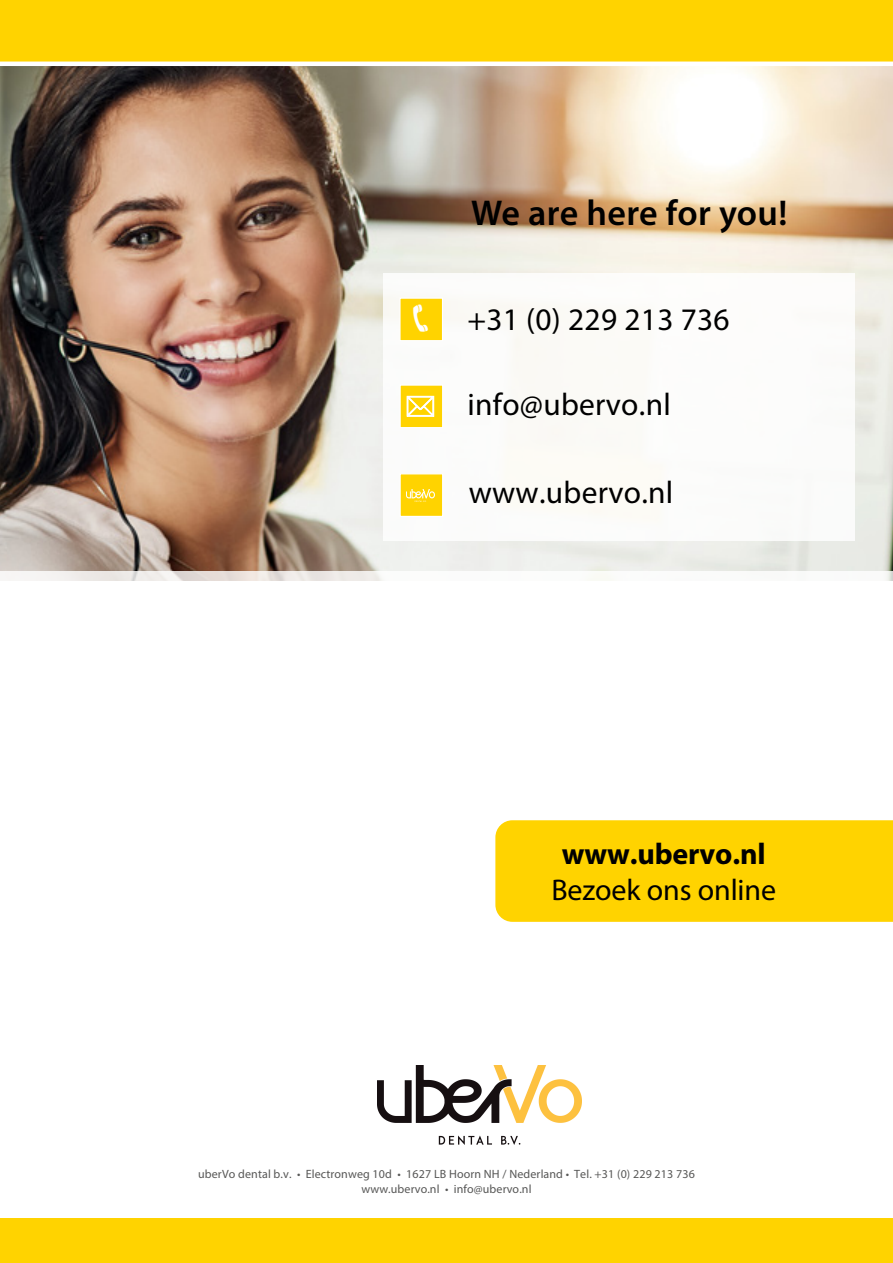
<style>
.page{position:relative;width:893px;height:1263px;background:#fff}
.page>*{position:absolute;margin:0;border:0;box-sizing:border-box;transform-origin:0 0}
.t1{font:600 36px "Myriad Pro";letter-spacing:.005em;color:#000}
.t2{font:31.5px "Myriad Pro";letter-spacing:.01em;color:#000}
.t3{font:30px "Myriad Pro";letter-spacing:-.005em;color:#000}
.t4{font:700 30px "Myriad Pro";letter-spacing:-.005em;color:#000}
.t5{font:12px/15px "Myriad Pro";letter-spacing:.01em;color:#575756;text-align:center}
</style>
<div class="page">
<img style="left:0;top:66px;width:893px;height:506px">
<div style="left:383px;top:273px;width:472px;height:268px;background:#fff"></div>
<div style="left:0;top:0;width:893px;height:62px;background:#ffd300"></div>
<div style="left:0;top:1218px;width:893px;height:45px;background:#ffd300"></div>
<div style="left:399px;top:297px;width:44px;height:44px;background:#ffd300;border:1px solid #fff"></div>
<div style="left:399px;top:384px;width:44px;height:44px;background:#ffd300;border:1px solid #fff"></div>
<div style="left:399px;top:473px;width:44px;height:44px;background:#ffd300;border:1px solid #fff"></div>
<div style="left:495px;top:820px;width:398px;height:102px;background:#ffd300"></div>
<svg style="left:5px;top:572px;width:888px;height:9px"></svg>
<img style="left:406px;top:490px;width:29px;height:11px">
<img style="left:378px;top:1065px;width:204px;height:79px">
<h1 class="t1" style="left:471px;top:190px;width:318px">We are here for you!</h1>
<h2 class="t2" style="left:467px;top:300px;width:264px">+31 (0) 229 213 736</h2>
<h2 class="t2" style="left:467px;top:385px;width:205px">info@ubervo.nl</h2>
<h2 class="t2" style="left:469px;top:473px;width:206px">www.ubervo.nl</h2>
<h3 class="t4" style="left:562px;top:834px;width:206px">www.ubervo.nl</h3>
<h3 class="t3" style="left:551px;top:872px;width:226px">Bezoek ons online</h3>
<p class="t5" style="left:198px;top:1167px;width:498px">uberVo dental b.v. • Electronweg 10d • 1627 LB Hoorn NH / Nederland • Tel. +31 (0) 229 213 736 www.ubervo.nl • info@ubervo.nl</p>
</div>
